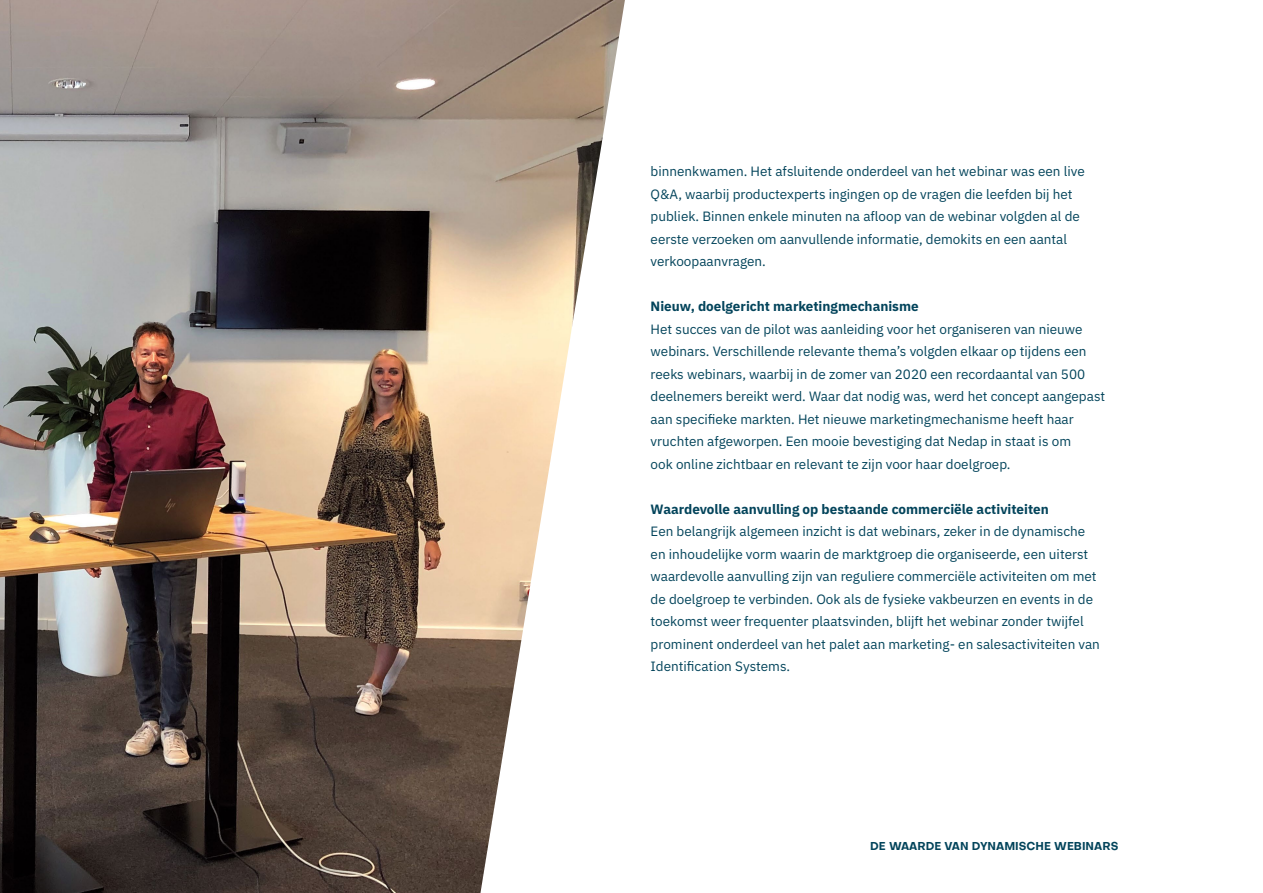
<style>
.page{position:relative;width:1263px;height:893px;background:#fff}
.page>*{position:absolute;margin:0;border:0;box-sizing:border-box;transform-origin:0 0}
.t1{font:13.5px/22.5px "IBM Plex Sans";color:#03445b}
.t2{font:700 13.5px "IBM Plex Sans";color:#03445b}
.t3{font:700 11.25px "Objectivity";color:#03445b;scale:.96 1}
</style>
<div class="page">
<img style="left:0;top:0;width:625px;height:893px">
<p class="t1" style="left:651px;top:159px;width:436px">binnenkwamen. Het afsluitende onderdeel van het webinar was een live Q&amp;A, waarbij productexperts ingingen op de vragen die leefden bij het publiek. Binnen enkele minuten na afloop van de webinar volgden al de eerste verzoeken om aanvullende informatie, demokits en een aantal verkoopaanvragen.</p>
<p class="t2" style="left:651px;top:296px;width:270px">Nieuw, doelgericht marketingmechanisme</p>
<p class="t1" style="left:651px;top:317px;width:456px">Het succes van de pilot was aanleiding voor het organiseren van nieuwe webinars. Verschillende relevante thema’s volgden elkaar op tijdens een reeks webinars, waarbij in de zomer van 2020 een recordaantal van 500 deelnemers bereikt werd. Waar dat nodig was, werd het concept aangepast aan specifieke markten. Het nieuwe marketingmechanisme heeft haar vruchten afgeworpen. Een mooie bevestiging dat Nedap in staat is om<br>ook online zichtbaar en relevant te zijn voor haar doelgroep.</p>
<p class="t2" style="left:651px;top:498px;width:400px">Waardevolle aanvulling op bestaande commerciële activiteiten</p>
<p class="t1" style="left:651px;top:519px;width:451px">Een belangrijk algemeen inzicht is dat webinars, zeker in de dynamische en inhoudelijke vorm waarin de marktgroep die organiseerde, een uiterst waardevolle aanvulling zijn van reguliere commerciële activiteiten om met de doelgroep te verbinden. Ook als de fysieke vakbeurzen en events in de toekomst weer frequenter plaatsvinden, blijft het webinar zonder twijfel prominent onderdeel van het palet aan marketing- en salesactiviteiten van Identification Systems.</p>
<p class="t3" style="left:870px;top:838px;width:260px">DE WAARDE VAN DYNAMISCHE WEBINARS</p>
</div>
